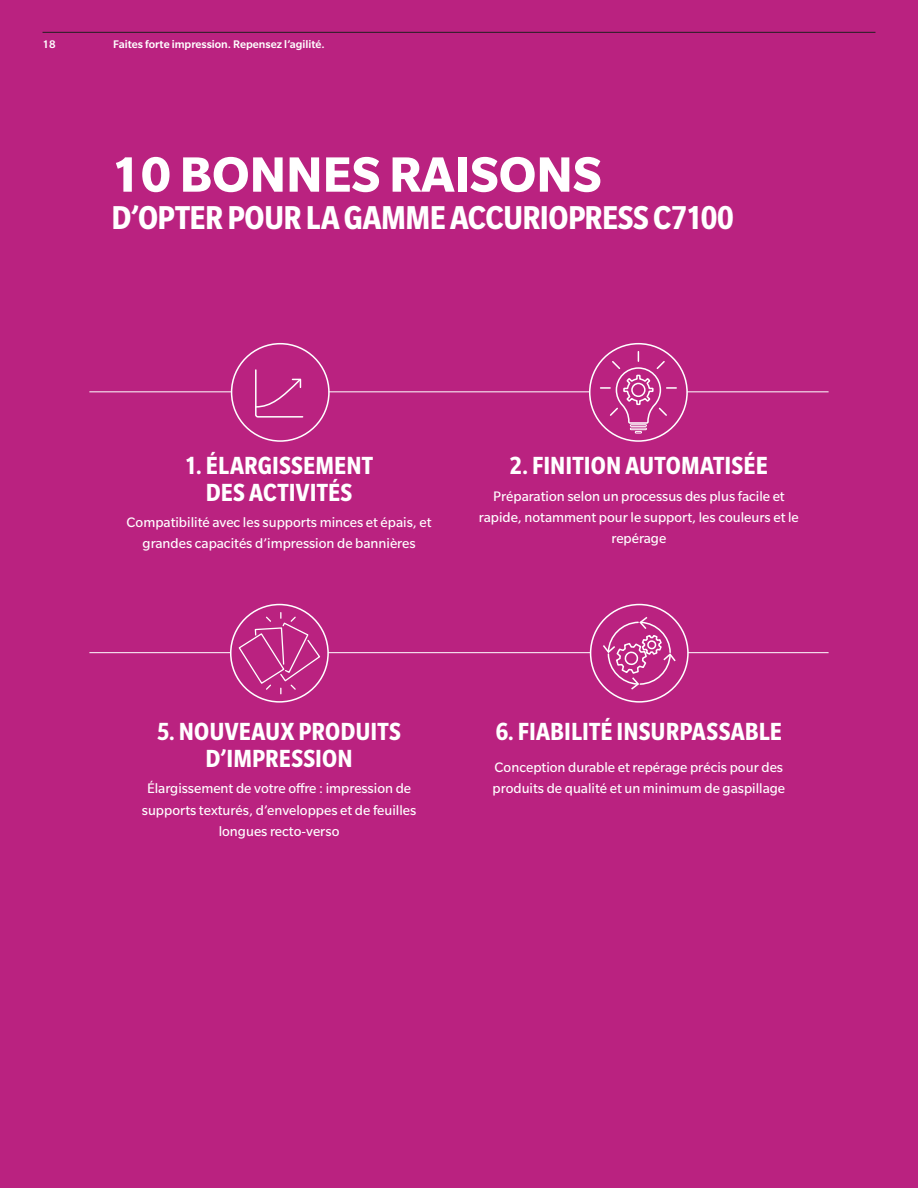
<style>
.page{position:relative;width:918px;height:1188px;background:#ba2280}
.page>*{position:absolute;margin:0;border:0;box-sizing:border-box;transform-origin:0 0}
.t1{font:700 54px "Slate Pro";color:#fff}
.Brochure_RETHINK_IT{font:700 condensed 36px "Slate Pro";letter-spacing:-.015em;color:#fff}
.Brochure_Info_head_B{font:700 condensed 27px/26.7px "Slate Pro";letter-spacing:.005em;color:#fff;text-align:center}
.Brochure_Copy_Reg_10{font:15px/21.3px "Slate Pro";color:#fff;text-align:center}
.Brochure_Info_head_B-2{font:15px/21.3px "Slate Pro";color:#fff}
.t2{font:500 12px "Slate Pro";color:#fff}
</style>
<div class="page">
<hr style="left:89px;top:391px;width:740px;height:1px;background:#fff">
<hr style="left:89px;top:652px;width:740px;height:1px;background:#fff">
<div style="left:231px;top:605px;width:97px;height:97px;background:#ba2280;border-radius:50%"></div>
<div style="left:230px;top:604px;width:99px;height:99px;border:2px solid #fff;border-radius:50%"></div>
<svg style="left:238px;top:611px;width:83px;height:84px"></svg>
<svg style="left:589px;top:343px;width:99px;height:99px"></svg>
<div style="left:591px;top:605px;width:97px;height:97px;background:#ba2280;border-radius:50%"></div>
<div style="left:590px;top:604px;width:99px;height:99px;border:2px solid #fff;border-radius:50%"></div>
<svg style="left:603px;top:617px;width:73px;height:73px"></svg>
<div style="left:232px;top:344px;width:97px;height:97px;background:#ba2280;border-radius:50%"></div>
<div style="left:231px;top:343px;width:99px;height:99px;border:2px solid #fff;border-radius:50%"></div>
<svg style="left:255px;top:369px;width:49px;height:49px"></svg>
<hr style="left:43px;top:32px;width:832px;height:1px;background:#231f20">
<p class="t2" style="left:43px;top:38px;width:15px">18</p>
<p class="t2" style="left:113px;top:38px;width:213px">Faites forte impression. Repensez l’agilité.</p>
<p class="t1" style="left:110px;top:145px;width:493px">10 BONNES RAISONS</p>
<p class="Brochure_RETHINK_IT" style="left:111px;top:198px;width:624px">D’OPTER POUR LA GAMME ACCURIOPRESS C7100</p>
<p class="Brochure_Info_head_B" style="left:185px;top:452px;width:190px">1. ÉLARGISSEMENT<br>DES ACTIVITÉS</p>
<p class="Brochure_Copy_Reg_10" style="left:127px;top:512px;width:306px">Compatibilité avec les supports minces et épais, et grandes capacités d’impression de bannières</p>
<p class="Brochure_Info_head_B" style="left:510px;top:452px;width:259px">2. FINITION AUTOMATISÉE</p>
<p class="Brochure_Copy_Reg_10" style="left:479px;top:485px;width:322px">Préparation selon un processus des plus facile et rapide, notamment pour le support, les couleurs et le repérage</p>
<p class="Brochure_Info_head_B" style="left:157px;top:718px;width:245px">5. NOUVEAUX PRODUITS<br>D’IMPRESSION</p>
<p class="Brochure_Copy_Reg_10" style="left:142px;top:778px;width:276px">Élargissement de votre offre : impression de supports texturés, d’enveloppes et de feuilles longues recto-verso</p>
<p class="Brochure_Info_head_B" style="left:496px;top:718px;width:288px">6. FIABILITÉ INSURPASSABLE</p>
<p class="Brochure_Info_head_B-2" style="left:493px;top:757px;width:294px">Conception durable et repérage précis pour des produits de qualité et un minimum de gaspillage</p>
</div>
